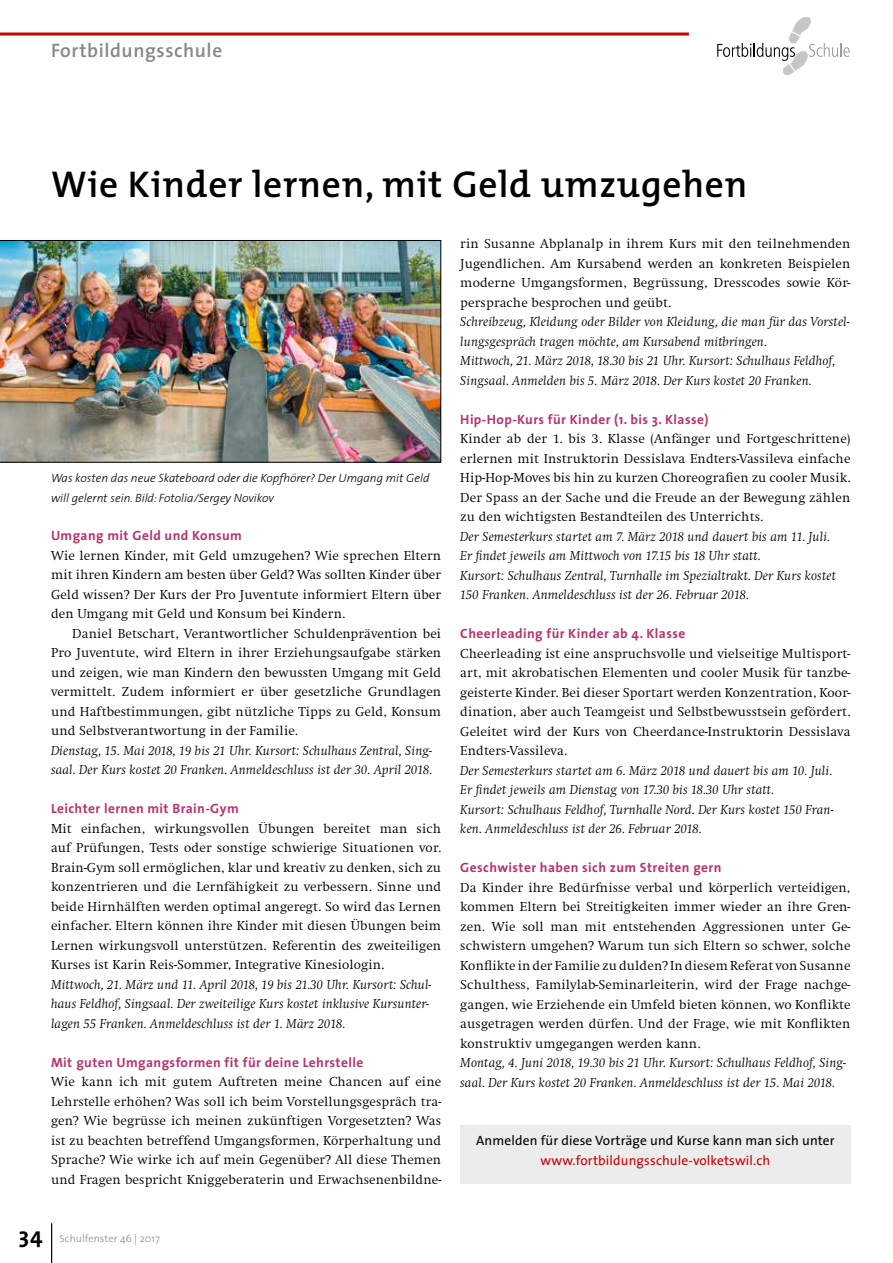
<style>
.page{position:relative;width:893px;height:1263px;background:#fff}
.page>*{position:absolute;margin:0;border:0;box-sizing:border-box;transform-origin:0 0}
.t1{font:600 37.5px "The Mix";letter-spacing:.02em;color:#000}
.t2{font:600 19.5px "The Sans";letter-spacing:.03em;color:#868786}
.t3{font:300 13.5px/19.5px "Swift";letter-spacing:.01em;color:#000;text-align:justify}
.t4{font:italic 300 13.5px/19.5px "Swift";letter-spacing:.01em;color:#000}
.t5{font:700 13.5px "The Sans";letter-spacing:.03em;color:#b8346f}
.t6{font:13.5px "The Sans";letter-spacing:.01em;color:#000}
.t7{font:13.5px "The Sans";letter-spacing:.01em;color:#c00304}
.t8{font:italic 300 12px/19.5px "The Sans";color:#000}
.t9{font:300 10.5px "The Sans";letter-spacing:.01em;color:#868786}
.s1{font-weight:700;font-size:22.5px;color:#000}
</style>
<div class="page">
<hr style="left:0;top:33px;width:689px;height:3px;background:#c00304">
<hr style="left:51px;top:1223px;width:1px;height:40px;background:#000">
<div style="left:460px;top:1126px;width:390px;height:58px;background:#ececec"></div>
<svg style="left:717px;top:17px;width:133px;height:58px"></svg>
<img style="left:0;top:240px;width:441px;height:223px">
<h2 class="t2" style="left:51px;top:34px;width:173px">Fortbildungsschule</h2>
<h1 class="t1" style="left:51px;top:153px;width:698px">Wie Kinder lernen, mit Geld umzugehen</h1>
<p class="t3" style="left:460px;top:234px;width:392px">rin Susanne Abplanalp in ihrem Kurs mit den teilnehmenden Jugendlichen. Am Kursabend werden an konkreten Beispielen moderne Umgangsformen, Begrüssung, Dresscodes sowie Kör&shy;persprache besprochen und geübt.</p>
<p class="t4" style="left:460px;top:312px;width:391px">Schreibzeug, Kleidung oder Bilder von Kleidung, die man für das Vorstel&shy;lungsgespräch tragen möchte, am Kursabend mitbringen.<br>Mittwoch, 21. März 2018, 18.30 bis 21 Uhr. Kursort: Schulhaus Feldhof, Singsaal. Anmelden bis 5. März 2018. Der Kurs kostet 20 Franken.</p>
<p class="t5" style="left:460px;top:408px;width:250px">Hip-Hop-Kurs für Kinder (1. bis 3. Klasse)</p>
<p class="t3" style="left:460px;top:429px;width:392px">Kinder ab der 1. bis 3. Klasse (Anfänger und Fortgeschrittene) erlernen mit Instruktorin Dessislava Endters-Vassileva einfache Hip-Hop-Moves bis hin zu kurzen Choreografien zu cooler Musik.<br>Der Spass an der Sache und die Freude an der Bewegung zählen zu den wichtigsten Bestandteilen des Unterrichts.</p>
<p class="t4" style="left:460px;top:527px;width:377px">Der Semesterkurs startet am 7. März 2018 und dauert bis am 11. Juli.<br>Er findet jeweils am Mittwoch von 17.15 bis 18 Uhr statt.<br>Kursort: Schulhaus Zentral, Turnhalle im Spezialtrakt. Der Kurs kostet 150 Franken. Anmeldeschluss ist der 26. Februar 2018.</p>
<p class="t5" style="left:460px;top:622px;width:227px">Cheerleading für Kinder ab 4. Klasse</p>
<p class="t3" style="left:460px;top:644px;width:392px">Cheerleading ist eine anspruchsvolle und vielseitige Multisport&shy;art, mit akrobatischen Elementen und cooler Musik für tanzbe&shy;geisterte Kinder. Bei dieser Sportart werden Konzentration, Koor&shy;dination, aber auch Teamgeist und Selbstbewusstsein gefördert.<br>Geleitet wird der Kurs von Cheerdance-Instruktorin Dessislava Endters-Vassileva.</p>
<p class="t4" style="left:460px;top:761px;width:375px">Der Semesterkurs startet am 6. März 2018 und dauert bis am 10. Juli.<br>Er findet jeweils am Dienstag von 17.30 bis 18.30 Uhr statt.<br>Kursort: Schulhaus Feldhof, Turnhalle Nord. Der Kurs kostet 150 Fran&shy;ken. Anmeldeschluss ist der 26. Februar 2018.</p>
<p class="t5" style="left:460px;top:856px;width:263px">Geschwister haben sich zum Streiten gern</p>
<p class="t3" style="left:460px;top:878px;width:392px">Da Kinder ihre Bedürfnisse verbal und körperlich verteidigen, kommen Eltern bei Streitigkeiten immer wieder an ihre Gren&shy;zen. Wie soll man mit entstehenden Aggressionen unter Ge&shy;schwistern umgehen? Warum tun sich Eltern so schwer, solche Konflikte in der Familie zu dulden? In diesem Referat von Susanne Schulthess, Familylab-Seminarleiterin, wird der Frage nachge&shy;gangen, wie Erziehende ein Umfeld bieten können, wo Konflikte ausgetragen werden dürfen. Und der Frage, wie mit Konflikten konstruktiv umgegangen werden kann.</p>
<p class="t4" style="left:460px;top:1053px;width:387px">Montag, 4. Juni 2018, 19.30 bis 21 Uhr. Kursort: Schulhaus Feldhof, Sing&shy;saal. Der Kurs kostet 20 Franken. Anmeldeschluss ist der 15. Mai 2018.</p>
<p class="t8" style="left:51px;top:468px;width:380px">Was kosten das neue Skateboard oder die Kopfhörer? Der Umgang mit Geld will gelernt sein. Bild: Fotolia/Sergey Novikov</p>
<p class="t5" style="left:51px;top:525px;width:192px">Umgang mit Geld und Konsum</p>
<p class="t3" style="left:51px;top:546px;width:392px">Wie lernen Kinder, mit Geld umzugehen? Wie sprechen Eltern mit ihren Kindern am besten über Geld? Was sollten Kinder über Geld wissen? Der Kurs der Pro Juventute informiert Eltern über den Umgang mit Geld und Konsum bei Kindern.</p>
<p class="t3" style="left:51px;top:624px;width:392px;text-indent:21px">Daniel Betschart, Verantwortlicher Schuldenprävention bei Pro Juventute, wird Eltern in ihrer Erziehungsaufgabe stärken und zeigen, wie man Kindern den bewussten Umgang mit Geld vermittelt. Zudem informiert er über gesetzliche Grundlagen und Haftbestimmungen, gibt nützliche Tipps zu Geld, Konsum und Selbstverantwortung in der Familie.</p>
<p class="t4" style="left:51px;top:741px;width:383px">Dienstag, 15. Mai 2018, 19 bis 21 Uhr. Kursort: Schulhaus Zentral, Sing&shy;saal. Der Kurs kostet 20 Franken. Anmeldeschluss ist der 30. April 2018.</p>
<p class="t5" style="left:51px;top:797px;width:189px">Leichter lernen mit Brain-Gym</p>
<p class="t3" style="left:51px;top:819px;width:392px">Mit einfachen, wirkungsvollen Übungen bereitet man sich auf Prüfungen, Tests oder sonstige schwierige Situationen vor.<br>Brain-Gym soll ermöglichen, klar und kreativ zu denken, sich zu konzentrieren und die Lernfähigkeit zu verbessern. Sinne und beide Hirnhälften werden optimal angeregt. So wird das Lernen einfacher. Eltern können ihre Kinder mit diesen Übungen beim Lernen wirkungsvoll unterstützen. Referentin des zweiteiligen Kurses ist Karin Reis-Sommer, Integrative Kinesiologin.</p>
<p class="t4" style="left:51px;top:975px;width:382px">Mittwoch, 21. März und 11. April 2018, 19 bis 21.30 Uhr. Kursort: Schul&shy;haus Feldhof, Singsaal. Der zweiteilige Kurs kostet inklusive Kursunter&shy;lagen 55 Franken. Anmeldeschluss ist der 1. März 2018.</p>
<p class="t5" style="left:51px;top:1051px;width:314px">Mit guten Umgangsformen fit für deine Lehrstelle</p>
<p class="t3" style="left:51px;top:1072px;width:392px">Wie kann ich mit gutem Auftreten meine Chancen auf eine Lehrstelle erhöhen? Was soll ich beim Vorstellungsgespräch tra&shy;gen? Wie begrüsse ich meinen zukünftigen Vorgesetzten? Was ist zu beachten betreffend Umgangsformen, Körperhaltung und Sprache? Wie wirke ich auf mein Gegenüber? All diese Themen und Fragen bespricht Kniggeberaterin und Erwachsenenbildne-</p>
<p class="t6" style="left:476px;top:1129px;width:360px">Anmelden für diese Vorträge und Kurse kann man sich unter</p>
<p class="t7" style="left:541px;top:1149px;width:231px">www.fortbildungsschule-volketswil.ch</p>
<p class="t9" style="left:19px;top:1230px;width:143px"><span class="s1">34</span> Schulfenster 46 | 2017</p>
</div>
